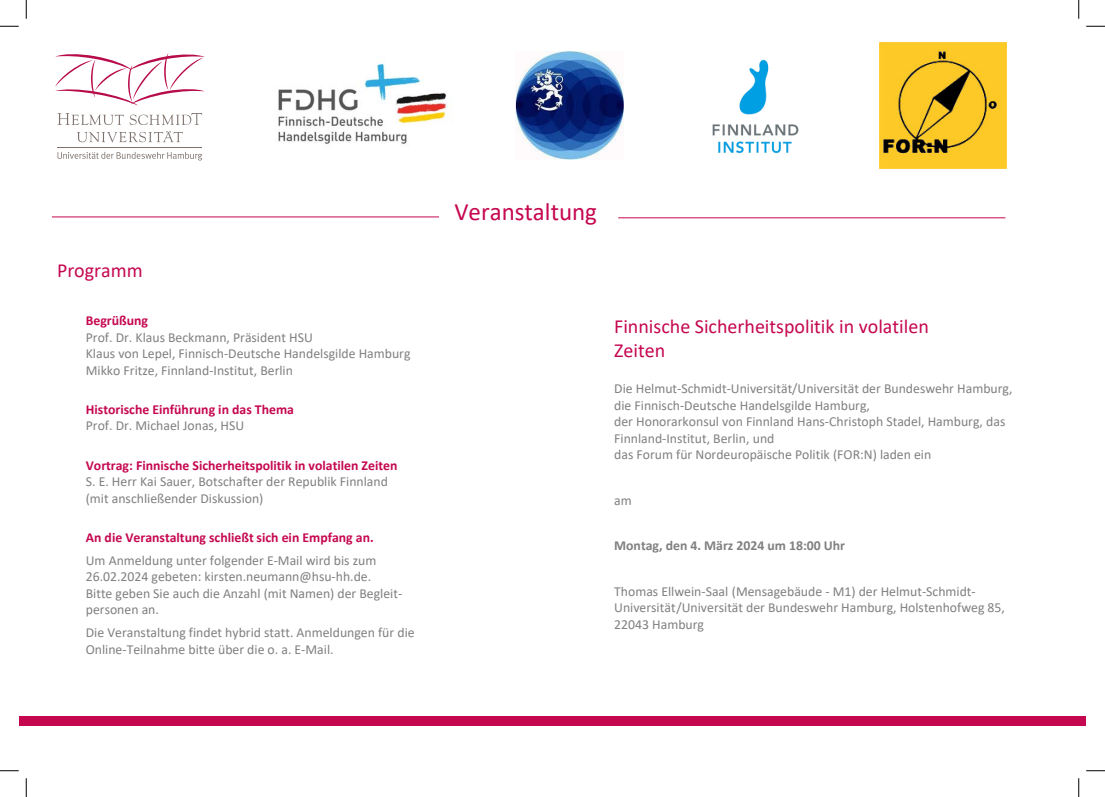
<style>
.page{position:relative;width:1105px;height:797px;background:#fff}
.page>*{position:absolute;margin:0;border:0;box-sizing:border-box;transform-origin:0 0}
.t1{font:25px "Calibri";color:#c50750}
.t2{font:20px/24px "Calibri";color:#c50750}
.t3{font:13.75px/16.5px "Calibri";color:#808080}
.t4{font:700 13.75px "Calibri";color:#c50750}
.t5{font:700 13.75px "Calibri";color:#808080}
</style>
<div class="page">
<div style="left:19px;top:715px;width:1067px;height:10px;background:#c50750"></div>
<hr style="left:618px;top:217px;width:387px;height:1px;background:#c50750">
<svg style="left:0;top:25px;width:19px;height:2px"></svg>
<svg style="left:1086px;top:25px;width:19px;height:2px"></svg>
<svg style="left:0;top:770px;width:19px;height:1px"></svg>
<svg style="left:1086px;top:770px;width:19px;height:1px"></svg>
<svg style="left:25px;top:0;width:2px;height:19px"></svg>
<svg style="left:25px;top:778px;width:2px;height:19px"></svg>
<svg style="left:1078px;top:0;width:1px;height:19px"></svg>
<svg style="left:1078px;top:778px;width:1px;height:19px"></svg>
<svg style="left:58px;top:152px;width:144px;height:8px"></svg>
<svg style="left:58px;top:113px;width:66px;height:12px"></svg>
<svg style="left:130px;top:113px;width:72px;height:12px"></svg>
<svg style="left:77px;top:131px;width:106px;height:11px"></svg>
<hr style="left:58px;top:147px;width:144px;height:1px;background:#7d726d">
<svg style="left:55px;top:53px;width:150px;height:53px"></svg>
<img style="left:515px;top:52px;width:109px;height:108px">
<img style="left:278px;top:63px;width:172px;height:81px">
<img style="left:712px;top:59px;width:87px;height:95px">
<img style="left:880px;top:42px;width:126px;height:127px">
<hr style="left:52px;top:217px;width:387px;height:1px;background:#c50750">
<h2 class="t2" style="left:57px;top:257px;width:87px">Programm</h2>
<p class="t4" style="left:86px;top:311px;width:64px">Begrüßung</p>
<p class="t3" style="left:86px;top:328px;width:326px">Prof. Dr. Klaus Beckmann, Präsident HSU<br>Klaus von Lepel, Finnisch-Deutsche Handelsgilde Hamburg<br>Mikko Fritze, Finnland-Institut, Berlin</p>
<p class="t4" style="left:86px;top:399px;width:210px">Historische Einführung in das Thema</p>
<p class="t3" style="left:86px;top:417px;width:160px">Prof. Dr. Michael Jonas, HSU</p>
<p class="t4" style="left:86px;top:455px;width:313px">Vortrag: Finnische Sicherheitspolitik in volatilen Zeiten</p>
<p class="t3" style="left:86px;top:473px;width:304px">S. E. Herr Kai Sauer, Botschafter der Republik Finnland (mit anschließender Diskussion)</p>
<p class="t4" style="left:86px;top:527px;width:289px">An die Veranstaltung schließt sich ein Empfang an.</p>
<p class="t3" style="left:86px;top:551px;width:318px">Um Anmeldung unter folgender E-Mail wird bis zum 26.02.2024 gebeten: kirsten.neumann@hsu-hh.de.<br>Bitte geben Sie auch die Anzahl (mit Namen) der Begleit&shy;personen an.</p>
<p class="t3" style="left:86px;top:624px;width:330px">Die Veranstaltung findet hybrid statt. Anmeldungen für die<br>Online-Teilnahme bitte über die o. a. E-Mail.</p>
<h1 class="t1" style="left:454px;top:194px;width:144px">Veranstaltung</h1>
<h2 class="t2" style="left:614px;top:314px;width:316px">Finnische Sicherheitspolitik in volatilen<br>Zeiten</h2>
<p class="t3" style="left:614px;top:380px;width:400px">Die Helmut-Schmidt-Universität/Universität der Bundeswehr Hamburg, die Finnisch-Deutsche Handelsgilde Hamburg,<br>der Honorarkonsul von Finnland Hans-Christoph Stadel, Hamburg, das Finnland-Institut, Berlin, und<br>das Forum für Nordeuropäische Politik (FOR:N) laden ein</p>
<p class="t3" style="left:614px;top:491px;width:19px">am</p>
<p class="t5" style="left:614px;top:536px;width:232px">Montag, den 4. März 2024 um 18:00 Uhr</p>
<p class="t3" style="left:614px;top:582px;width:392px">Thomas Ellwein-Saal (Mensagebäude - M1) der Helmut-Schmidt-<br>Universität /Universität der Bundeswehr Hamburg, Holstenhofweg 85,<br>22043 Hamburg</p>
</div>
